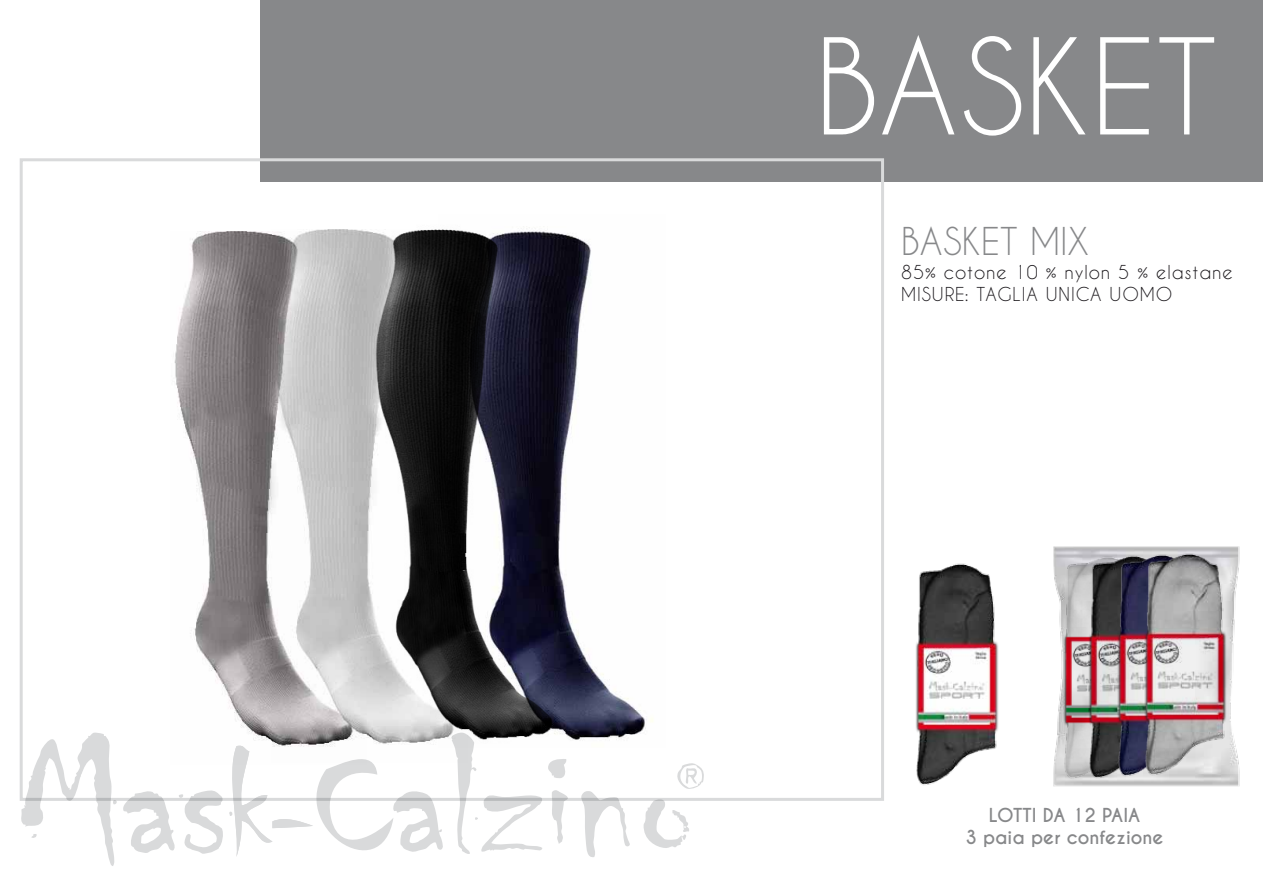
<style>
.page{position:relative;width:1263px;height:893px;background:#fff}
.page>*{position:absolute;margin:0;border:0;box-sizing:border-box;transform-origin:0 0}
.t1{font:124.5px "Caviar Dreams";color:#fff}
.t2{font:36px "Caviar Dreams";color:#87888a}
.t3{font:700 18.15px/21.8px "Caviar Dreams";color:#87888a;text-align:center}
.t4{font:18px/21.6px "Caviar Dreams";letter-spacing:.05em;color:#1a171b}
</style>
<div class="page">
<div style="left:260px;top:0;width:1003px;height:181px;background:#87888a"></div>
<svg style="left:677px;top:763px;width:27px;height:26px"></svg>
<svg style="left:578px;top:791px;width:54px;height:66px"></svg>
<svg style="left:451px;top:748px;width:117px;height:106px"></svg>
<svg style="left:643px;top:798px;width:47px;height:50px"></svg>
<svg style="left:21px;top:733px;width:423px;height:133px"></svg>
<img style="left:171px;top:232px;width:195px;height:533px">
<img style="left:272px;top:230px;width:195px;height:533px">
<img style="left:439px;top:227px;width:214px;height:521px">
<img style="left:916px;top:563px;width:83px;height:222px">
<img style="left:1053px;top:546px;width:187px;height:241px">
<h1 class="t1" style="left:815px;top:13px;width:404px">BASKET</h1>
<h2 class="t2" style="left:901px;top:219px;width:189px">BASKET MIX</h2>
<p class="t4" style="left:901px;top:261px;width:333px">85% cotone 10 % nylon 5 % elastane<br>MISURE: TAGLIA UNICA UOMO</p>
<p class="t3" style="left:965px;top:805px;width:200px">LOTTI DA 12 PAIA<br>3 paia per confezione</p>
</div>
